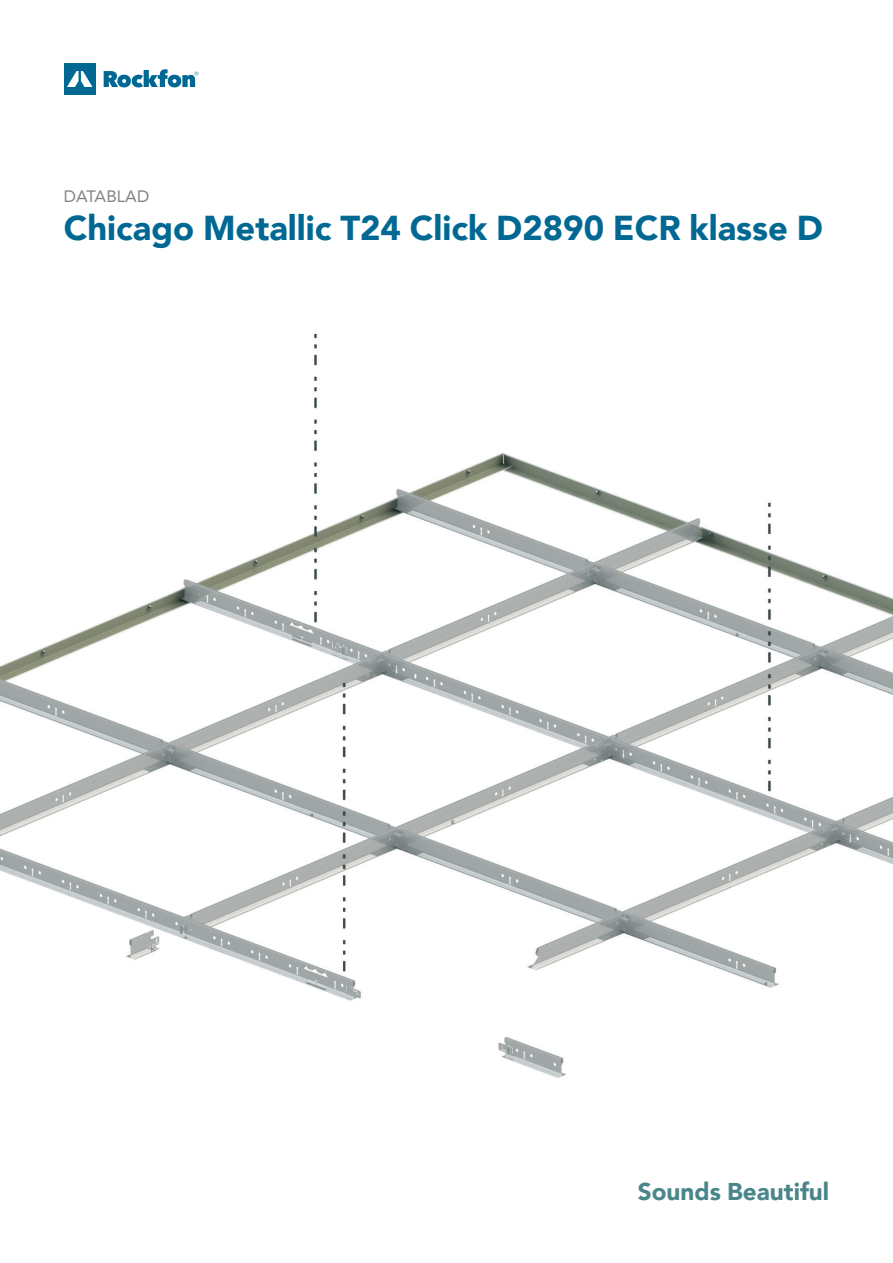
<style>
.page{position:relative;width:893px;height:1263px;background:#fff}
.page>*{position:absolute;margin:0;border:0;box-sizing:border-box;transform-origin:0 0}
.t1{font:900 34.5px "Avenir";color:#006893}
.t2{font:900 24.3px "Avenir";color:#4a8689}
.t3{font:16.5px "Avenir";letter-spacing:.01em;color:#808285}
</style>
<div class="page">
<img style="left:0;top:333px;width:893px;height:745px">
<svg style="left:104px;top:69px;width:94px;height:18px"></svg>
<div style="left:64px;top:63px;width:32px;height:32px;background:#006893"></div>
<svg style="left:67px;top:71px;width:25px;height:16px"></svg>
<p class="t3" style="left:64px;top:183px;width:87px">DATABLAD</p>
<p class="t1" style="left:64px;top:199px;width:761px">Chicago Metallic T24 Click D2890 ECR klasse D</p>
<p class="t2" style="left:638px;top:1170px;width:193px">Sounds Beautiful</p>
</div>
